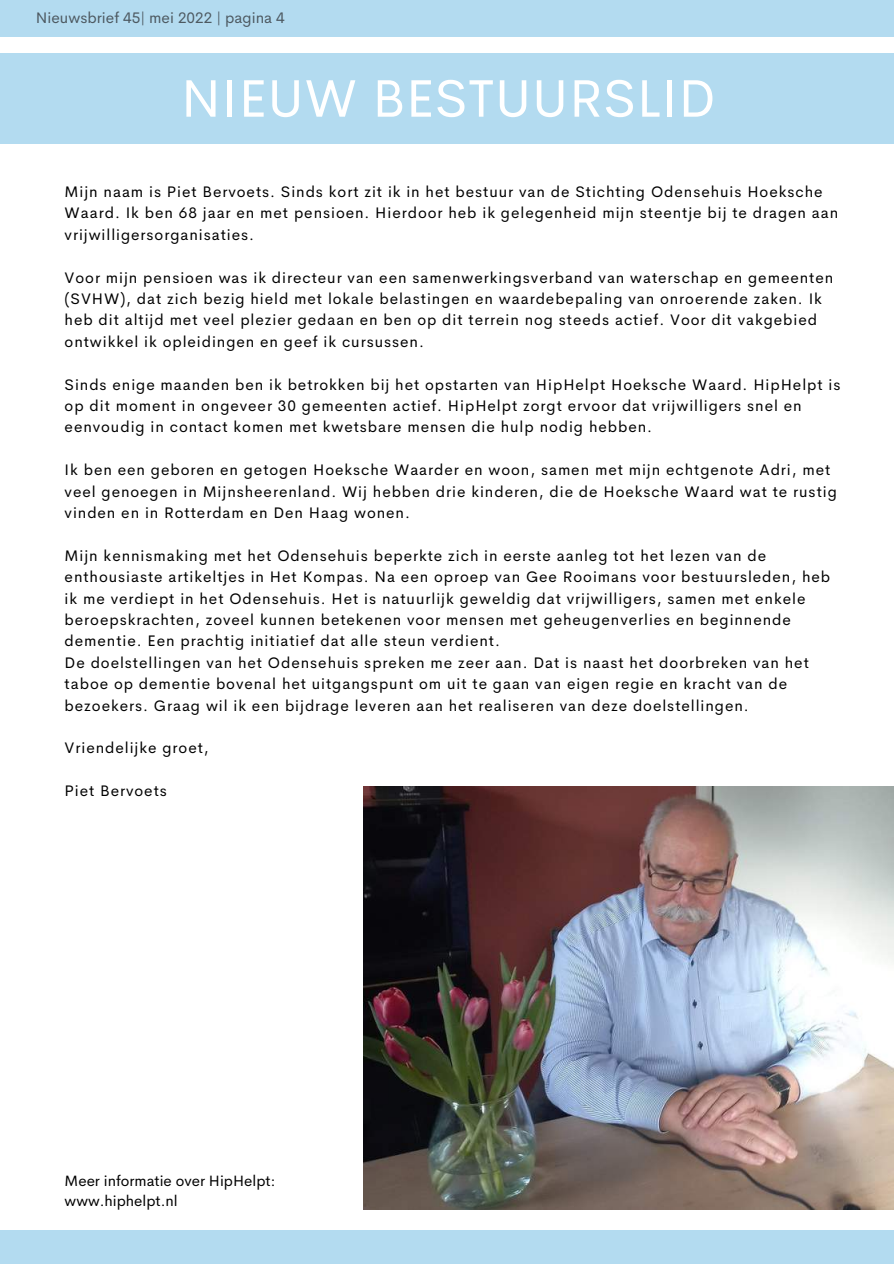
<style>
.page{position:relative;width:894px;height:1264px;background:#fff}
.page>*{position:absolute;margin:0;border:0;box-sizing:border-box;transform-origin:0 0}
.t1{font:52.95px "Cerebri Sans";letter-spacing:.01em;color:#fff}
.t2{font:15.3px/21.5px "Cerebri Sans";letter-spacing:.06em;color:#000}
.t3{font:15.3px "Cerebri Sans";color:#4d5961}
.t4{font:15px/20.2px "Cerebri Sans";color:#000}
</style>
<div class="page">
<div style="left:0;top:1230px;width:893px;height:33px;background:#b3dbf0"></div>
<div style="left:0;top:0;width:893px;height:37px;background:#b3dbf0"></div>
<div style="left:0;top:54px;width:893px;height:90px;background:#b3dbf0"></div>
<img style="left:364px;top:786px;width:529px;height:423px">
<p class="t3" style="left:36px;top:8px;width:250px">Nieuwsbrief 45| mei 2022 | pagina 4</p>
<h1 class="t1" style="left:181px;top:64px;width:536px">NIEUW BESTUURSLID</h1>
<p class="t2" style="left:65px;top:181px;width:775px">Mijn naam is Piet Bervoets. Sinds kort zit ik in het bestuur van de Stichting Odensehuis Hoeksche<br>Waard. Ik ben 68 jaar en met pensioen. Hierdoor heb ik gelegenheid mijn steentje bij te dragen aan vrijwilligersorganisaties.</p>
<p class="t2" style="left:65px;top:266px;width:769px">Voor mijn pensioen was ik directeur van een samenwerkingsverband van waterschap en gemeenten (SVHW), dat zich bezig hield met lokale belastingen en waardebepaling van onroerende zaken. Ik heb dit altijd met veel plezier gedaan en ben op dit terrein nog steeds actief. Voor dit vakgebied ontwikkel ik opleidingen en geef ik cursussen.</p>
<p class="t2" style="left:65px;top:373px;width:777px">Sinds enige maanden ben ik betrokken bij het opstarten van HipHelpt Hoeksche Waard. HipHelpt is op dit moment in ongeveer 30 gemeenten actief. HipHelpt zorgt ervoor dat vrijwilligers snel en eenvoudig in contact komen met kwetsbare mensen die hulp nodig hebben.</p>
<p class="t2" style="left:65px;top:459px;width:773px">Ik ben een geboren en getogen Hoeksche Waarder en woon, samen met mijn echtgenote Adri, met veel genoegen in Mijnsheerenland. Wij hebben drie kinderen, die de Hoeksche Waard wat te rustig vinden en in Rotterdam en Den Haag wonen.</p>
<p class="t2" style="left:65px;top:544px;width:766px">Mijn kennismaking met het Odensehuis beperkte zich in eerste aanleg tot het lezen van de enthousiaste artikeltjes in Het Kompas. Na een oproep van Gee Rooimans voor bestuursleden, heb ik me verdiept in het Odensehuis. Het is natuurlijk geweldig dat vrijwilligers, samen met enkele beroepskrachten, zoveel kunnen betekenen voor mensen met geheugenverlies en beginnende dementie. Een prachtig initiatief dat alle steun verdient.<br>De doelstellingen van het Odensehuis spreken me zeer aan. Dat is naast het doorbreken van het taboe op dementie bovenal het uitgangspunt om uit te gaan van eigen regie en kracht van de bezoekers. Graag wil ik een bijdrage leveren aan het realiseren van deze doelstellingen.</p>
<p class="t2" style="left:65px;top:737px;width:146px">Vriendelijke groet,</p>
<p class="t2" style="left:65px;top:780px;width:104px">Piet Bervoets</p>
<p class="t4" style="left:65px;top:1170px;width:212px">Meer informatie over HipHelpt: www.hiphelpt.nl</p>
</div>
